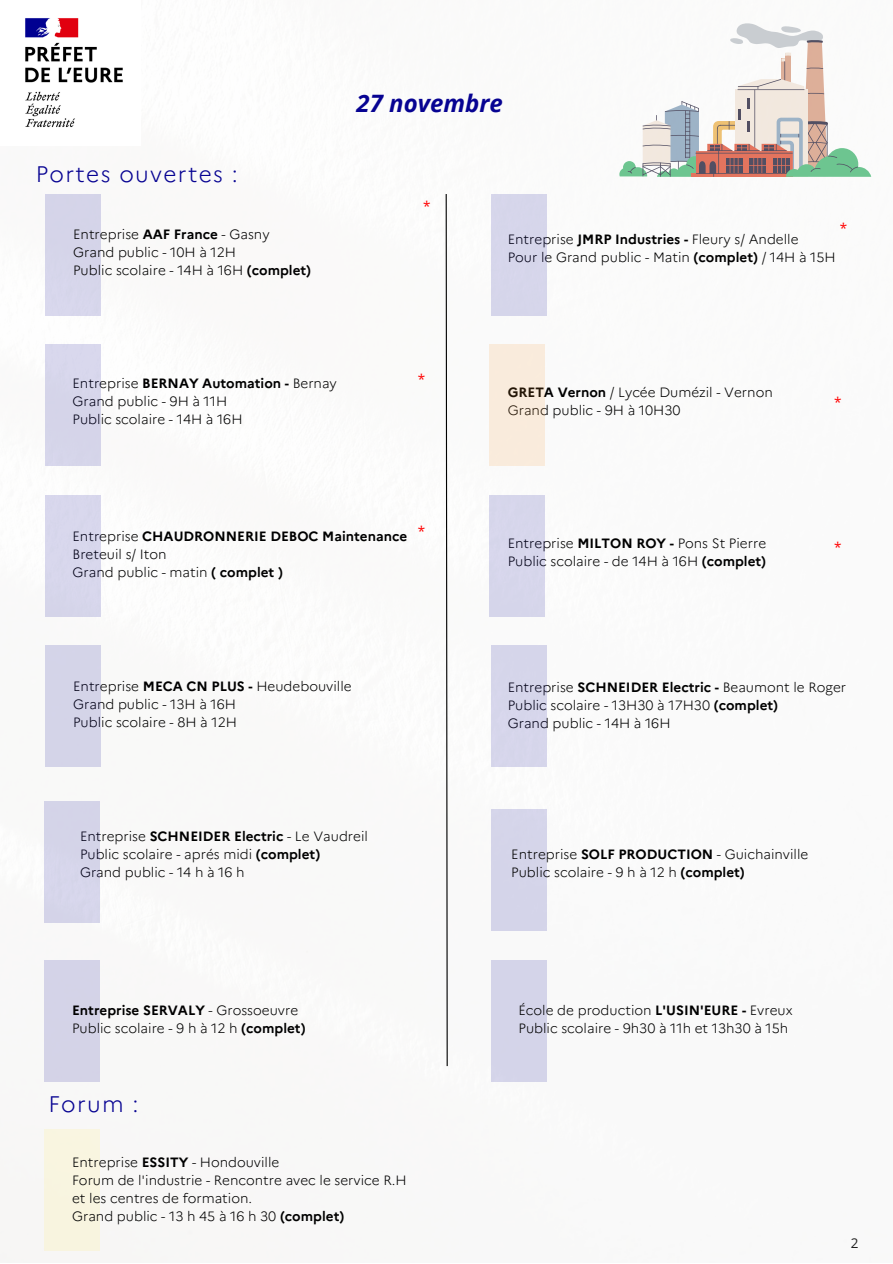
<style>
.page{position:relative;width:893px;height:1264px;background:#fff}
.page>*{position:absolute;margin:0;border:0;box-sizing:border-box;transform-origin:0 0}
.t1{font:italic 700 24px "Open Sans";color:#070392}
.t2{font:300 22.5px "Marianne";letter-spacing:.06em;color:#070392}
.t3{font:300 13.5px "Marianne";color:#000}
.t4{font:700 13.5px "Marianne";color:#000}
.t5{font:13.5px "Open Sans";color:#f00}
.t6{font:13.5px "Open Sans";color:#202020}
.s1{font-weight:700}
.s2{font-weight:300}
</style>
<div class="page">
<svg style="left:619px;top:23px;width:252px;height:154px"></svg>
<svg style="left:445px;top:194px;width:3px;height:873px"></svg>
<div style="left:45px;top:194px;width:55px;height:121px;background:#d5d4e9"></div>
<div style="left:45px;top:344px;width:55px;height:122px;background:#d5d5ea"></div>
<div style="left:45px;top:495px;width:55px;height:121px;background:#d8d7ec"></div>
<div style="left:45px;top:645px;width:55px;height:121px;background:#d4d4e8"></div>
<div style="left:489px;top:344px;width:55px;height:122px;background:#f9ebdc"></div>
<div style="left:489px;top:495px;width:55px;height:121px;background:#d6d6eb"></div>
<div style="left:491px;top:645px;width:55px;height:121px;background:#d6d6ea"></div>
<div style="left:491px;top:194px;width:55px;height:121px;background:#d6d6eb"></div>
<div style="left:44px;top:960px;width:56px;height:121px;background:#d4d3e7"></div>
<div style="left:491px;top:809px;width:55px;height:121px;background:#d4d4e9"></div>
<div style="left:44px;top:801px;width:56px;height:121px;background:#d4d4e8"></div>
<div style="left:491px;top:960px;width:55px;height:121px;background:#d4d4e9"></div>
<div style="left:44px;top:1129px;width:56px;height:121px;background:#f8f5e0"></div>
<img style="left:25px;top:18px;width:98px;height:110px">
<p class="t2" style="left:36px;top:161px;width:203px">Portes ouvertes :</p>
<p class="t3" style="left:73px;top:226px;width:198px">Entreprise <span class="s1">AAF France</span> - Gasny</p>
<p class="t3" style="left:73px;top:244px;width:164px">Grand public - 10H à 12H</p>
<p class="t3" style="left:73px;top:262px;width:239px">Public scolaire - 14H à 16H <span class="s1">(complet)</span></p>
<p class="t1" style="left:356px;top:86px;width:148px">27 novembre</p>
<p class="t5" style="left:423px;top:197px;width:9px">*</p>
<p class="t5" style="left:839px;top:218px;width:9px">*</p>
<p class="t3" style="left:507px;top:230px;width:292px">Entreprise <span class="s1">JMRP Industries -</span> Fleury s/ Andelle</p>
<p class="t3" style="left:507px;top:248px;width:329px">Pour le Grand public - Matin <span class="s1">(complet)</span> / 14H à 15H</p>
<p class="t4" style="left:73px;top:375px;width:266px"><span class="s2">Entreprise</span> BERNAY Automation - <span class="s2">Bernay</span></p>
<p class="t3" style="left:73px;top:393px;width:156px">Grand public - 9H à 11H</p>
<p class="t3" style="left:73px;top:411px;width:171px">Public scolaire - 14H à 16H</p>
<p class="t5" style="left:417px;top:369px;width:9px">*</p>
<p class="t3" style="left:507px;top:384px;width:266px"><span class="s1">GRETA Vernon</span> / Lycée Dumézil - Vernon</p>
<p class="t3" style="left:507px;top:402px;width:174px">Grand public - 9H à 10H30</p>
<p class="t5" style="left:834px;top:392px;width:9px">*</p>
<p class="t4" style="left:73px;top:528px;width:336px"><span class="s2">Entreprise</span> CHAUDRONNERIE DEBOC Maintenance</p>
<p class="t3" style="left:73px;top:546px;width:95px">Breteuil s/ Iton</p>
<p class="t3" style="left:73px;top:564px;width:212px">Grand public - matin <span class="s1">( complet )</span></p>
<p class="t5" style="left:417px;top:521px;width:9px">*</p>
<p class="t3" style="left:73px;top:678px;width:280px">Entreprise <span class="s1">MECA CN PLUS -</span> Heudebouville</p>
<p class="t3" style="left:73px;top:696px;width:164px">Grand public - 13H à 16H</p>
<p class="t3" style="left:73px;top:714px;width:165px">Public scolaire - 8H à 12H</p>
<p class="t3" style="left:80px;top:828px;width:289px">Entreprise <span class="s1">SCHNEIDER Electric</span> - Le Vaudreil</p>
<p class="t3" style="left:80px;top:846px;width:242px">Public scolaire - aprés midi <span class="s1">(complet)</span></p>
<p class="t3" style="left:80px;top:864px;width:166px">Grand public - 14 h à 16 h</p>
<p class="t4" style="left:72px;top:1002px;width:227px">Entreprise SERVALY <span class="s2">- Grossoeuvre</span></p>
<p class="t3" style="left:72px;top:1020px;width:235px">Public scolaire - 9 h à 12 h <span class="s1">(complet)</span></p>
<p class="t2" style="left:48px;top:1090px;width:92px">Forum :</p>
<p class="t3" style="left:72px;top:1153px;width:209px">Entreprise <span class="s1">ESSITY</span> - Hondouville</p>
<p class="t3" style="left:72px;top:1171px;width:336px">Forum de l'industrie - Rencontre avec le service R.H</p>
<p class="t3" style="left:72px;top:1189px;width:181px">et les centres de formation.</p>
<p class="t3" style="left:72px;top:1207px;width:274px">Grand public - 13 h 45 à 16 h 30 <span class="s1">(complet)</span></p>
<p class="t3" style="left:507px;top:534px;width:260px">Entreprise <span class="s1">MILTON ROY -</span> Pons St Pierre</p>
<p class="t3" style="left:507px;top:552px;width:260px">Public scolaire - de 14H à 16H <span class="s1">(complet)</span></p>
<p class="t5" style="left:834px;top:537px;width:9px">*</p>
<p class="t3" style="left:507px;top:678px;width:340px">Entreprise <span class="s1">SCHNEIDER Electric -</span> Beaumont le Roger</p>
<p class="t3" style="left:507px;top:696px;width:272px">Public scolaire - 13H30 à 17H30 <span class="s1">(complet)</span></p>
<p class="t3" style="left:507px;top:714px;width:164px">Grand public - 14H à 16H</p>
<p class="t3" style="left:511px;top:846px;width:298px">Entreprise <span class="s1">SOLF PRODUCTION</span> - Guichainville</p>
<p class="t3" style="left:511px;top:864px;width:235px">Public scolaire - 9 h à 12 h <span class="s1">(complet)</span></p>
<p class="t3" style="left:518px;top:1002px;width:275px">École de production <span class="s1">L'USIN'EURE -</span> Evreux</p>
<p class="t3" style="left:518px;top:1020px;width:271px">Public scolaire - 9h30 à 11h et 13h30 à 15h</p>
<p class="t6" style="left:850px;top:1233px;width:9px">2</p>
</div>
